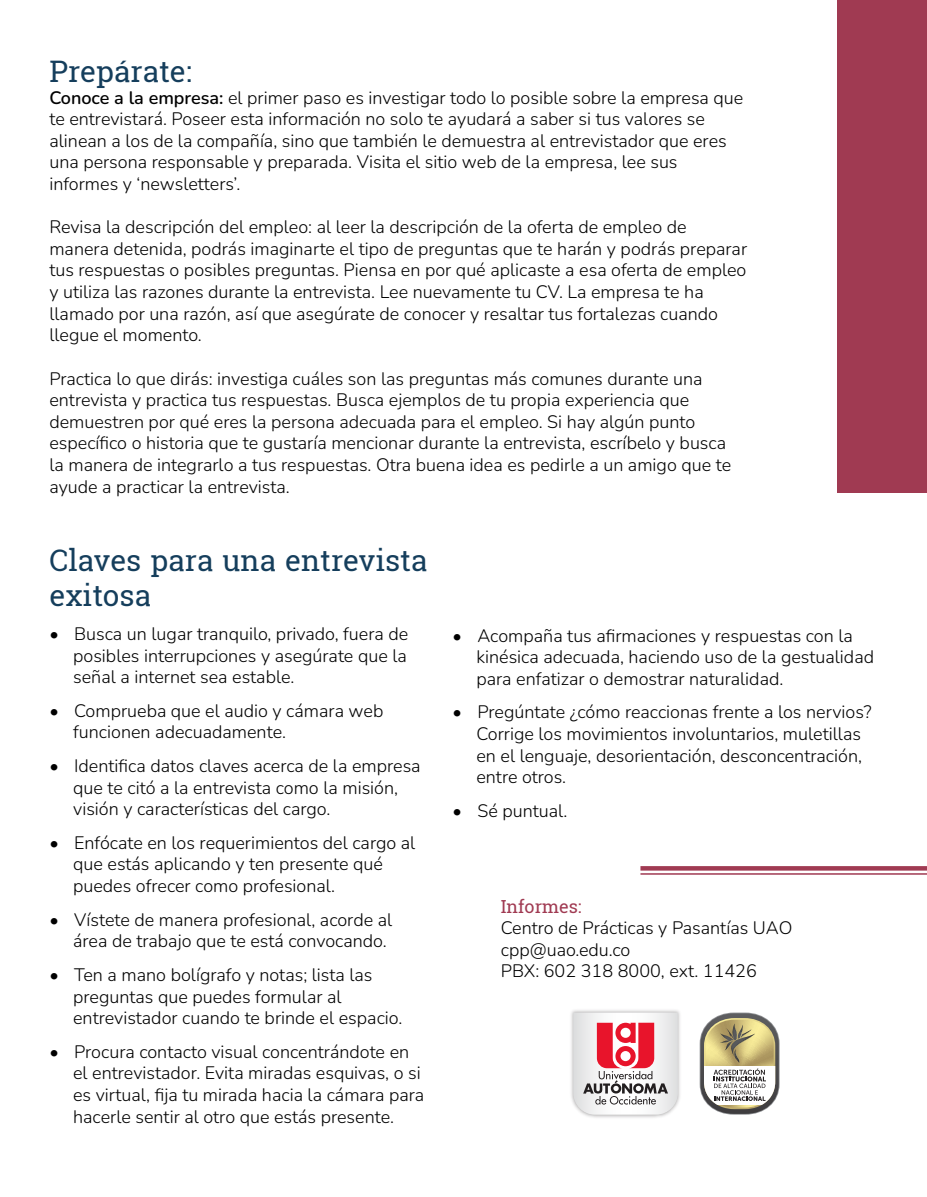
<style>
.page{position:relative;width:927px;height:1197px;background:#fff}
.page>*{position:absolute;margin:0;border:0;box-sizing:border-box;transform-origin:0 0}
.t1{font:29.7px/35.5px "Roboto Slab";color:#153e5c}
.t2{font:300 18px/21.6px "Nunito";color:#000}
.t3{font:18px "Roboto Slab";color:#a03a52}
.s1{font-weight:600}
</style>
<div class="page">
<svg style="left:640px;top:866px;width:287px;height:4px"></svg>
<hr style="left:640px;top:873px;width:287px;height:1px;background:#a03a52">
<div style="left:837px;top:0;width:90px;height:492px;background:#a03a52"></div>
<img style="left:571px;top:1010px;width:109px;height:108px">
<svg style="left:573px;top:1012px;width:105px;height:102px"></svg>
<svg style="left:699px;top:1012px;width:80px;height:102px"></svg>
<h1 class="t1" style="left:49px;top:53px;width:144px">Prepárate:</h1>
<p class="t2" style="left:49px;top:86px;width:695px"><span class="s1">Conoce a la empresa:</span> el primer paso es investigar todo lo posible sobre la empresa que te entrevistará. Poseer esta información no solo te ayudará a saber si tus valores se alinean a los de la compañía, sino que también le demuestra al entrevistador que eres una persona responsable y preparada. Visita el sitio web de la empresa, lee sus informes y ‘newsletters’.</p>
<p class="t2" style="left:49px;top:215px;width:699px">Revisa la descripción del empleo: al leer la descripción de la oferta de empleo de manera detenida, podrás imaginarte el tipo de preguntas que te harán y podrás preparar tus respuestas o posibles preguntas. Piensa en por qué aplicaste a esa oferta de empleo y utiliza las razones durante la entrevista. Lee nuevamente tu CV. La empresa te ha llamado por una razón, así que asegúrate de conocer y resaltar tus fortalezas cuando llegue el momento.</p>
<p class="t2" style="left:49px;top:367px;width:683px">Practica lo que dirás: investiga cuáles son las preguntas más comunes durante una entrevista y practica tus respuestas. Busca ejemplos de tu propia experiencia que demuestren por qué eres la persona adecuada para el empleo. Si hay algún punto específico o historia que te gustaría mencionar durante la entrevista, escríbelo y busca la manera de integrarlo a tus respuestas. Otra buena idea es pedirle a un amigo que te ayude a practicar la entrevista.</p>
<h1 class="t1" style="left:49px;top:542px;width:379px">Claves para una entrevista exitosa</h1>
<p class="t2" style="left:73px;top:622px;width:336px;text-align:justify;text-indent:-24px">• Busca un lugar tranquilo, privado, fuera de posibles interrupciones y asegúrate que la señal a internet sea estable.</p>
<p class="t2" style="left:73px;top:699px;width:312px;text-indent:-24px">• Comprueba que el audio y cámara web funcionen adecuadamente.</p>
<p class="t2" style="left:73px;top:754px;width:349px;text-indent:-24px">• Identifica datos claves acerca de la empresa que te citó a la entrevista como la misión, visión y características del cargo.</p>
<p class="t2" style="left:73px;top:831px;width:344px;text-indent:-24px">• Enfócate en los requerimientos del cargo al que estás aplicando y ten presente qué puedes ofrecer como profesional.</p>
<p class="t2" style="left:73px;top:908px;width:320px;text-indent:-24px">• Vístete de manera profesional, acorde al área de trabajo que te está convocando.</p>
<p class="t2" style="left:73px;top:963px;width:330px;text-indent:-24px">• Ten a mano bolígrafo y notas; lista las preguntas que puedes formular al entrevistador cuando te brinde el espacio.</p>
<p class="t2" style="left:73px;top:1040px;width:352px;text-indent:-24px">• Procura contacto visual concentrándote en el entrevistador. Evita miradas esquivas, o si es virtual, fija tu mirada hacia la cámara para hacerle sentir al otro que estás presente.</p>
<p class="t2" style="left:476px;top:624px;width:399px;text-indent:-24px">• Acompaña tus afirmaciones y respuestas con la kinésica adecuada, haciendo uso de la gestualidad para enfatizar o demostrar naturalidad.</p>
<p class="t2" style="left:476px;top:700px;width:397px;text-indent:-24px">• Pregúntate ¿cómo reaccionas frente a los nervios?<br>Corrige los movimientos involuntarios, muletillas en el lenguaje, desorientación, desconcentración, entre otros.</p>
<p class="t2" style="left:452px;top:799px;width:116px">• Sé puntual.</p>
<p class="t3" style="left:500px;top:893px;width:82px">Informes:</p>
<p class="t2" style="left:500px;top:916px;width:293px">Centro de Prácticas y Pasantías UAO cpp@uao.edu.co<br>PBX: 602 318 8000, ext. 11426</p>
</div>
